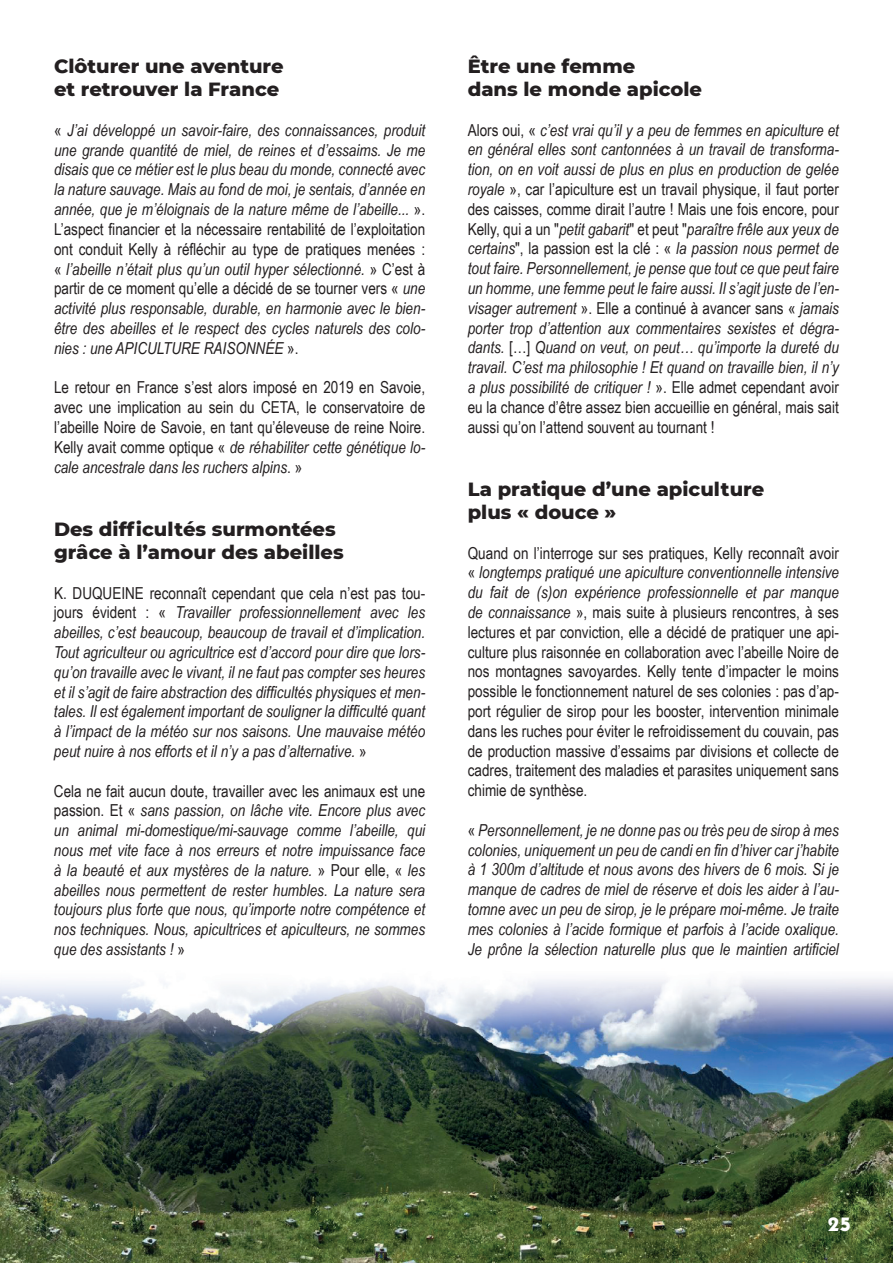
<style>
.page{position:relative;width:893px;height:1263px;background:#fff}
.page>*{position:absolute;margin:0;border:0;box-sizing:border-box;transform-origin:0 0}
.t1{font:800 19.5px/23.4px "Montserrat";color:#231f20}
.t2{font:italic 16.5px/19.8px "Arial Narrow";color:#231f20;text-align:justify}
.t3{font:16.5px/19.8px "Arial Narrow";color:#231f20;text-align:justify}
.t4{font:700 16.5px "Kabel";color:#fff}
.s1{font-style:normal}
.s2{font-style:italic}
</style>
<div class="page">
<img style="left:0;top:979px;width:893px;height:284px">
<p class="t1" style="left:54px;top:53px;width:231px">Clôturer une aventure et retrouver la France</p>
<p class="t2" style="left:54px;top:120px;width:373px"><span class="s1">«</span> J’ai développé un savoir-faire, des connaissances, produit une grande quantité de miel, de reines et d’essaims. Je me disais que ce métier est le plus beau du monde, connecté avec la nature sauvage. Mais au fond de moi, je sentais, d’année en année, que je m’éloignais de la nature même de l’abeille... <span class="s1">».<br>L’aspect financier et la nécessaire rentabilité de l’exploitation ont conduit Kelly à réfléchir au type de pratiques menées : «</span> l’abeille n’était plus qu’un outil hyper sélectionné. <span class="s1">» C’est à partir de ce moment qu’elle a décidé de se tourner vers «</span> une activité plus responsable, durable, en harmonie avec le bien&shy;être des abeilles et le respect des cycles naturels des colo&shy;nies : une APICULTURE RAISONNÉE <span class="s1">».</span></p>
<p class="t3" style="left:54px;top:377px;width:373px">Le retour en France s’est alors imposé en 2019 en Savoie, avec une implication au sein du CETA, le conservatoire de l’abeille Noire de Savoie, en tant qu’éleveuse de reine Noire.<br>Kelly avait comme optique « <span class="s2">de réhabiliter cette génétique lo&shy;cale ancestrale dans les ruchers alpins</span>. »</p>
<p class="t1" style="left:54px;top:516px;width:291px">Des difficultés surmontées grâce à l’amour des abeilles</p>
<p class="t2" style="left:54px;top:582px;width:373px"><span class="s1">K. DUQUEINE reconnaît cependant que cela n’est pas tou&shy;jours évident : «</span> Travailler professionnellement avec les abeilles, c’est beaucoup, beaucoup de travail et d’implication.<br>Tout agriculteur ou agricultrice est d’accord pour dire que lors&shy;qu’on travaille avec le vivant, il ne faut pas compter ses heures et il s’agit de faire abstraction des difficultés physiques et men&shy;tales. Il est également important de souligner la difficulté quant à l’impact de la météo sur nos saisons. Une mauvaise météo peut nuire à nos efforts et il n’y a pas d’alternative. <span class="s1">»</span></p>
<p class="t2" style="left:54px;top:780px;width:373px"><span class="s1">Cela ne fait aucun doute, travailler avec les animaux est une passion. Et «</span> sans passion, on lâche vite. Encore plus avec un animal mi-domestique/mi-sauvage comme l’abeille, qui nous met vite face à nos erreurs et notre impuissance face à la beauté et aux mystères de la nature. <span class="s1">» Pour elle, «</span> les abeilles nous permettent de rester humbles. La nature sera toujours plus forte que nous, qu’importe notre compétence et nos techniques. Nous, apicultrices et apiculteurs, ne sommes que des assistants ! <span class="s1">»</span></p>
<p class="t1" style="left:468px;top:53px;width:236px">Être une femme<br>dans le monde apicole</p>
<p class="t2" style="left:468px;top:120px;width:373px"><span class="s1">Alors oui, «</span> c’est vrai qu’il y a peu de femmes en apiculture et en général elles sont cantonnées à un travail de transforma&shy;tion, on en voit aussi de plus en plus en production de gelée royale <span class="s1">», car l’apiculture est un travail physique, il faut porter des caisses, comme dirait l’autre ! Mais une fois encore, pour Kelly, qui a un "</span>petit gabarit<span class="s1">" et peut "</span>paraître frêle aux yeux de certains<span class="s1">", la passion est la clé : «</span> la passion nous permet de tout faire. Personnellement, je pense que tout ce que peut faire un homme, une femme peut le faire aussi. Il s’agit juste de l’en&shy;visager autrement <span class="s1">». Elle a continué à avancer sans «</span> jamais porter trop d’attention aux commentaires sexistes et dégra&shy;dants. <span class="s1">[…]</span> Quand on veut, on peut… qu’importe la dureté du travail. C’est ma philosophie ! Et quand on travaille bien, il n’y a plus possibilité de critiquer ! <span class="s1">». Elle admet cependant avoir eu la chance d’être assez bien accueillie en général, mais sait aussi qu’on l’attend souvent au tournant !</span></p>
<p class="t1" style="left:468px;top:476px;width:298px">La pratique d’une apiculture plus « douce »</p>
<p class="t3" style="left:468px;top:542px;width:373px">Quand on l’interroge sur ses pratiques, Kelly reconnaît avoir « <span class="s2">longtemps pratiqué une apiculture conventionnelle intensive du fait de (s)on expérience professionnelle et par manque de connaissance</span> », mais suite à plusieurs rencontres, à ses lectures et par conviction, elle a décidé de pratiquer une api&shy;culture plus raisonnée en collaboration avec l’abeille Noire de nos montagnes savoyardes. Kelly tente d’impacter le moins possible le fonctionnement naturel de ses colonies : pas d’ap&shy;port régulier de sirop pour les booster, intervention minimale dans les ruches pour éviter le refroidissement du couvain, pas de production massive d’essaims par divisions et collecte de cadres, traitement des maladies et parasites uniquement sans chimie de synthèse.</p>
<p class="t2" style="left:468px;top:820px;width:373px"><span class="s1">«</span> Personnellement, je ne donne pas ou très peu de sirop à mes colonies, uniquement un peu de candi en fin d’hiver car j’habite à 1 300m d’altitude et nous avons des hivers de 6 mois. Si je manque de cadres de miel de réserve et dois les aider à l’au&shy;tomne avec un peu de sirop, je le prépare moi-même. Je traite mes colonies à l’acide formique et parfois à l’acide oxalique.<br>Je prône la sélection naturelle plus que le maintien artificiel</p>
<p class="t4" style="left:827px;top:1212px;width:25px">25</p>
</div>
